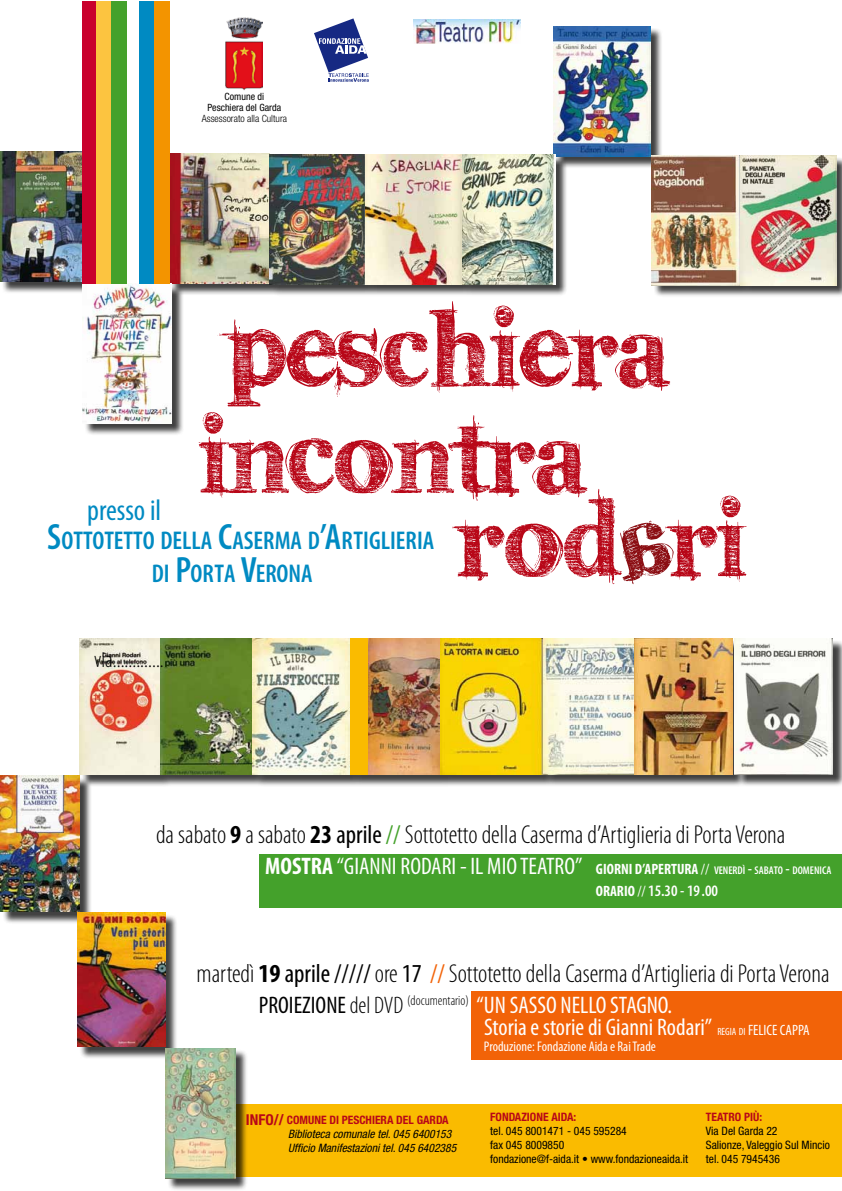
<style>
.page{position:relative;width:842px;height:1191px;background:#fff}
.page>*{position:absolute;margin:0;border:0;box-sizing:border-box;transform-origin:0 0}
.t1{font:140px "karabin E.";color:#b80718;scale:.9 1}
.t2{font:condensed 29.7px "Myriad Pro";color:#008ac2}
.t3{font:300 condensed 26px "Myriad Pro";color:#000}
.t4{font:600 condensed 25.7px/33px "Myriad Pro";color:#008ac2}
.t5{font:condensed 24px/22px "Myriad Pro";color:#fff}
.t6{font:300 condensed 23.1px "Myriad Pro";color:#000}
.t7{font:600 condensed 16px "Myriad Pro";color:#fff}
.t8{font:700 condensed 15px "Helvetica Neue";color:#b80718}
.t9{font:condensed 14px "Myriad Pro";color:#fff}
.t10{font:condensed 11.6px/13.9px "Helvetica Neue";color:#000}
.t11{font:italic condensed 11.6px/13.9px "Helvetica Neue";color:#000}
.t12{font:700 condensed 11.6px "Helvetica Neue";color:#b80718}
.t13{font:condensed 10px/11px "Helvetica Neue";color:#000;text-align:center}
.t14{font:300 condensed 10px "Helvetica Neue";color:#000}
.s1{color:#8b0e13}
.s2{font-size:36.7px}
.s3{font-weight:700}
.s4{font-weight:400}
.s5{font-weight:400;color:#44a12b}
.s6{font-weight:700;font-size:15px}
.s7{font-size:15px}
.s8{font-weight:600;font-size:11.2px}
.s9{font-weight:600;font-size:16px}
.s10{font-weight:400;font-size:15px}
.s11{font-weight:400;color:#f26308}
.s12{color:#000}
.s13{font-weight:300;color:#000}
.s14{font-size:10.5px}
</style>
<div class="page">
<div style="left:471px;top:991px;width:371px;height:68px;background:#f26308"></div>
<div style="left:259px;top:854px;width:583px;height:54px;background:#44a12b"></div>
<div style="left:555px;top:28px;width:108px;height:140px;background:#000;opacity:.75"></div>
<img style="left:554px;top:26px;width:97px;height:127px">
<div style="left:2px;top:153px;width:840px;height:145px;background:#000;opacity:.75"></div>
<img style="left:169px;top:154px;width:387px;height:130px">
<img style="left:0;top:152px;width:81px;height:130px">
<img style="left:651px;top:155px;width:185px;height:130px">
<div style="left:84px;top:285px;width:100px;height:151px;background:#000;opacity:.75"></div>
<img style="left:83px;top:283px;width:88px;height:140px">
<div style="left:236px;top:1104px;width:606px;height:73px;background:#fabb00"></div>
<div style="left:2px;top:777px;width:90px;height:147px;background:#000;opacity:.75"></div>
<img style="left:1px;top:775px;width:79px;height:137px">
<div style="left:81px;top:639px;width:761px;height:148px;background:#000;opacity:.75"></div>
<img style="left:542px;top:638px;width:190px;height:136px">
<img style="left:735px;top:638px;width:98px;height:136px">
<svg style="left:543px;top:638px;width:91px;height:136px;background:#e6e7d7"></svg>
<img style="left:79px;top:638px;width:270px;height:137px">
<img style="left:440px;top:638px;width:102px;height:136px">
<img style="left:350px;top:638px;width:90px;height:136px">
<img style="left:161px;top:638px;width:92px;height:136px">
<svg style="left:253px;top:638px;width:96px;height:136px;background:#c7cebe"></svg>
<div style="left:79px;top:914px;width:99px;height:145px;background:#000;opacity:.75"></div>
<img style="left:78px;top:913px;width:88px;height:133px">
<div style="left:167px;top:1049px;width:81px;height:141px;background:#000;opacity:.75"></div>
<img style="left:165px;top:1048px;width:70px;height:130px">
<div style="left:82px;top:1px;width:15px;height:283px;background:#c9002c"></div>
<div style="left:96px;top:1px;width:15px;height:283px;background:#fcc440"></div>
<div style="left:111px;top:1px;width:15px;height:283px;background:#44a12b"></div>
<div style="left:140px;top:1px;width:15px;height:283px;background:#008ac2"></div>
<div style="left:154px;top:1px;width:15px;height:283px;background:#f39400"></div>
<img style="left:226px;top:17px;width:37px;height:73px">
<img style="left:414px;top:19px;width:107px;height:24px">
<svg style="left:314px;top:18px;width:55px;height:64px"></svg>
<p class="t13" style="left:208px;top:91px;width:75px">Comune di<br>Peschiera del Garda</p>
<p class="t14" style="left:202px;top:113px;width:87px">Assessorato alla Cultura</p>
<h1 class="t1" style="left:228px;top:272px;width:494px">peschiera</h1>
<h1 class="t1" style="left:201px;top:379px;width:432px">incontra</h1>
<h1 class="t1" style="left:457px;top:462px;width:322px">rod<span class="s1">A</span>ri</h1>
<p class="t2" style="left:87px;top:492px;width:76px">presso il</p>
<p class="t4" style="left:152px;top:523px;width:284px;text-indent:-104px"><span class="s2">S</span>OTTOTETTO DELLA <span class="s2">C</span>ASERMA D<span class="s2">’A</span>RTIGLIERIA<br>DI <span class="s2">P</span>ORTA <span class="s2">V</span>ERONA</p>
<p class="t6" style="left:94px;top:645px;width:71px">via.............</p>
<p class="t3" style="left:156px;top:819px;width:631px">da sabato <span class="s3">9</span> a sabato <span class="s3">23</span> <span class="s4">aprile</span> <span class="s5">//</span> Sottotetto della Caserma d’Artiglieria di Porta Verona</p>
<p class="t5" style="left:265px;top:855px;width:568px"><span class="s3">MOSTRA</span> “GIANNI RODARI - IL MIO TEATRO” <span class="s6">GIORNI D’APERTURA</span> <span class="s7">//</span> <span class="s8">VENERDÌ</span> <span class="s9">-</span> <span class="s8">SABATO</span> <span class="s9">-</span> <span class="s8">DOMENICA</span></p>
<p class="t7" style="left:596px;top:881px;width:124px"><span class="s6">O</span><span class="s6">RARIO</span> <span class="s10">//</span> 15.30 - 19.00</p>
<p class="t3" style="left:197px;top:958px;width:634px">martedì <span class="s3">19</span> <span class="s4">aprile /////</span> ore <span class="s4">17</span> <span class="s11">//</span>Sottotetto della Caserma d’Artiglieria di Porta Verona</p>
<p class="t5" style="left:484px;top:993px;width:326px;text-indent:-225px"><span class="s12">PROIEZIONE</span> <span class="s13">del DVD</span> <sup>(documentario)</sup> “UN SASSO NELLO STAGNO.<br>Storia e storie di Gianni Rodari” <span class="s14">REGIA DI</span> <span class="s7">FELICE CAPPA</span></p>
<p class="t9" style="left:484px;top:1037px;width:174px">Produzione: Fondazione Aida e Rai Trade</p>
<p class="t8" style="left:246px;top:1110px;width:39px">IN FO//</p>
<p class="t12" style="left:287px;top:1113px;width:163px">COMUNE DI PESCHIERA DEL GARDA</p>
<p class="t11" style="left:288px;top:1126px;width:170px">Biblioteca comunale tel. 045 6400153<br>Ufficio Manifestazioni tel. 045 6402385</p>
<p class="t12" style="left:490px;top:1110px;width:88px">FONDAZIONE AIDA:</p>
<p class="t10" style="left:490px;top:1124px;width:200px">tel. 045 8001471 - 045 595284<br>fax 045 8009850<br>fondazione@f-aida.it • www.fondazioneaida.it</p>
<p class="t12" style="left:706px;top:1110px;width:58px">TEATRO PIÙ:</p>
<p class="t10" style="left:706px;top:1124px;width:126px">Via Del Garda 22<br>Salionze, Valeggio Sul Mincio tel. 045 7945436</p>
</div>
